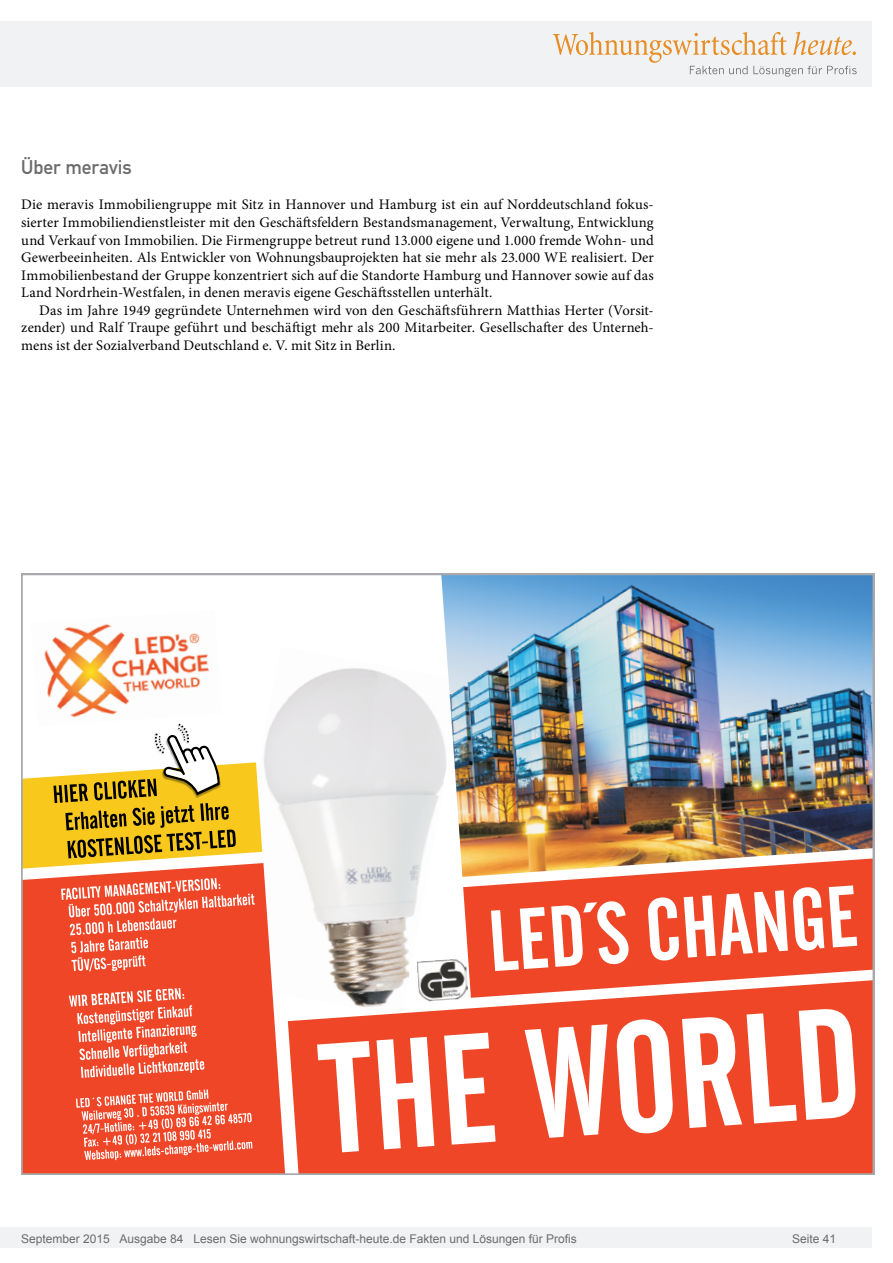
<style>
.page{position:relative;width:893px;height:1263px;background:#fff}
.page>*{position:absolute;margin:0;border:0;box-sizing:border-box;transform-origin:0 0}
.Überschrift_Grau{font:19.5px "DIN Mittelschrift";letter-spacing:-.005em;color:#6c6c6c}
.Fließtext_erste_Zeil{font:14.7px/17.5px "Minion Pro";letter-spacing:.005em;color:#000;text-align:justify}
.Fliesstext{font:14.7px/17.5px "Minion Pro";letter-spacing:.005em;color:#000;text-align:justify}
.t1{font:12px "Arial";color:#6c6c6c}
</style>
<div class="page">
<div style="left:0;top:1227px;width:872px;height:20px;background:#f1f2f3"></div>
<div style="left:0;top:21px;width:872px;height:66px;background:#f1f2f3"></div>
<svg style="left:553px;top:32px;width:304px;height:45px"></svg>
<img style="left:21px;top:574px;width:853px;height:601px">
<svg style="left:491px;top:885px;width:366px;height:86px"></svg>
<svg style="left:61px;top:878px;width:194px;height:93px;background:#f1654c"></svg>
<svg style="left:317px;top:1008px;width:539px;height:144px;fill:#ef4628"></svg>
<svg style="left:21px;top:723px;width:241px;height:146px"></svg>
<svg style="left:76px;top:1089px;width:176px;height:71px;background:#f26f57"></svg>
<svg style="left:69px;top:988px;width:135px;height:90px;background:#f26c55"></svg>
<img style="left:417px;top:958px;width:52px;height:44px">
<p class="Überschrift_Grau" style="left:21px;top:156px;width:112px">Über meravis</p>
<p class="Fließtext_erste_Zeil" style="left:21px;top:196px;width:634px">Die meravis Immobiliengruppe mit Sitz in Hannover und Hamburg ist ein auf Norddeutschland fokus&shy;sierter Immobiliendienstleister mit den Geschäftsfeldern Bestandsmanagement, Verwaltung, Entwicklung und Verkauf von Immobilien. Die Firmengruppe betreut rund 13.000 eigene und 1.000 fremde Wohn- und Gewerbeeinheiten. Als Entwickler von Wohnungsbauprojekten hat sie mehr als 23.000 WE realisiert. Der Immobilienbestand der Gruppe konzentriert sich auf die Standorte Hamburg und Hannover sowie auf das Land Nordrhein-Westfalen, in denen meravis eigene Geschäftsstellen unterhält.</p>
<p class="Fliesstext" style="left:21px;top:301px;width:634px;text-indent:18px">Das im Jahre 1949 gegründete Unternehmen wird von den Geschäftsführern Matthias Herter (Vorsit&shy;zender) und Ralf Traupe geführt und beschäftigt mehr als 200 Mitarbeiter. Gesellschafter des Unterneh&shy;mens ist der Sozialverband Deutschland e. V. mit Sitz in Berlin.</p>
<p class="t1" style="left:21px;top:1230px;width:557px">September 2015 Ausgabe 84 Lesen Sie wohnungswirtschaft-heute.de Fakten und Lösungen für Profis</p>
<p class="t1" style="left:792px;top:1231px;width:46px">Seite 41</p>
</div>
